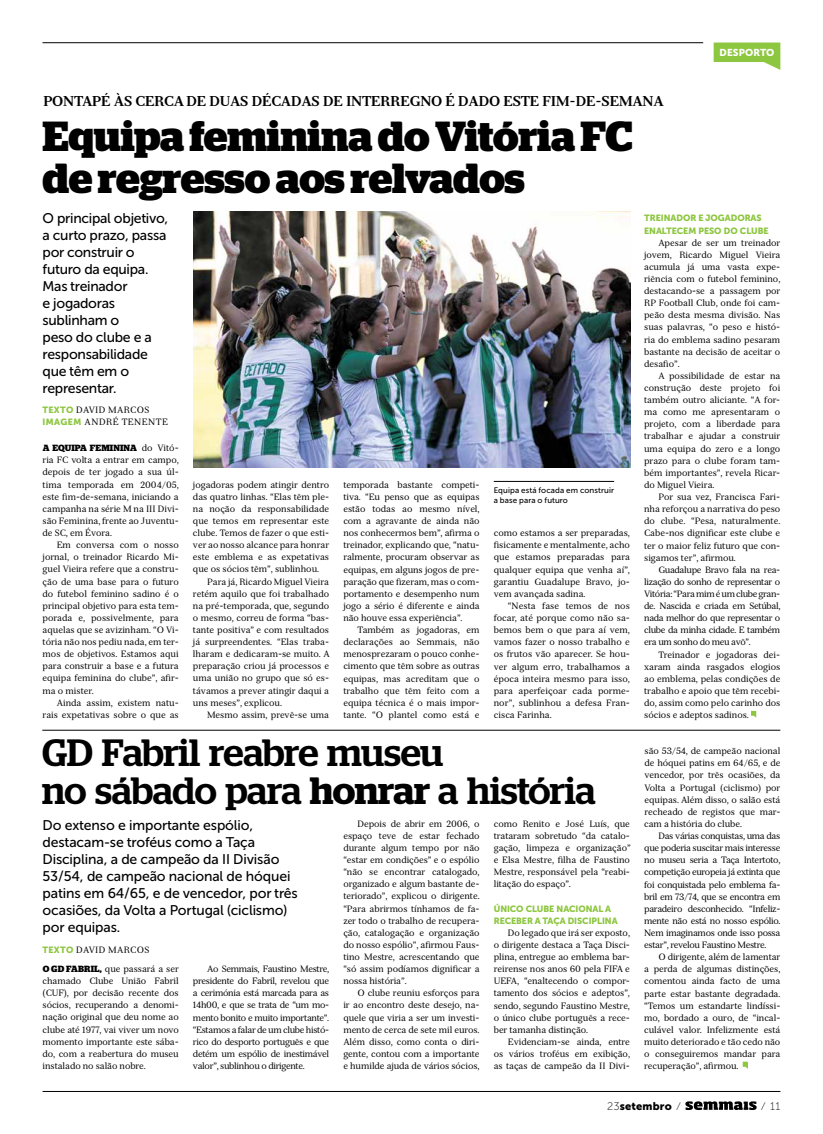
<style>
.page{position:relative;width:823px;height:1134px;background:#fff}
.page>*{position:absolute;margin:0;border:0;box-sizing:border-box;transform-origin:0 0}
.t1{font:700 42px/42px "Stag";letter-spacing:-.01em;color:#000}
.t2{font:500 38px/38px "Stag";letter-spacing:-.015em;color:#000}
.t3{font:14px/17px "Museo Sans Cyrl 500";letter-spacing:-.01em;color:#000}
.t4{font:700 14px "Serif 12 Beta";letter-spacing:-.01em;color:#000}
.t5{font:11px "Museo Sans Cyrl 900";letter-spacing:.015em;color:#000}
.t6{font:11px "Museo Sans Cyrl 100";color:#000}
.t7{font:10px "Museo Sans Cyrl 900";letter-spacing:.01em;color:#fff}
.t8{font:9px/12.1px "Serif 12 Beta";letter-spacing:-.005em;color:#000;text-align:justify}
.t9{font:9px/12.1px "Museo Sans Cyrl 900";letter-spacing:-.005em;color:#8dc63f}
.t10{font:9px/12px "Serif 12 Beta";letter-spacing:.05em;color:#000}
.t11{font:700 9px "Stag";letter-spacing:.015em;color:#000}
.t12{font:9px "Serif 12 Beta";letter-spacing:.03em;color:#000}
.t13{font:8px/10px "Museo Sans Cyrl 500";letter-spacing:.01em;color:#000}
.s1{font-family:"Museo Sans Cyrl 900";color:#8dc63f}
.s2{font-family:"Serif 12 Beta";font-weight:400}
.s3{font-weight:600}
.s4{font-family:"Stag";font-weight:700}
.s5{font-family:"Museo Sans Cyrl 100"}
</style>
<div class="page">
<svg style="left:685px;top:1101px;width:71px;height:9px"></svg>
<hr style="left:43px;top:1091px;width:737px;height:1px;background:#000">
<hr style="left:42px;top:43px;width:660px;height:1px;background:#000">
<svg style="left:713px;top:43px;width:66px;height:27px"></svg>
<svg style="left:742px;top:1062px;width:5px;height:6px"></svg>
<hr style="left:42px;top:730px;width:737px;height:1px;background:#000">
<svg style="left:751px;top:711px;width:4px;height:6px"></svg>
<img style="left:193px;top:212px;width:437px;height:256px">
<hr style="left:493px;top:481px;width:120px;height:1px;background:#000">
<h3 class="t4" style="left:43px;top:92px;width:621px">PONTAPÉ ÀS CERCA DE DUAS DÉCADAS DE INTERREGNO É DADO ESTE FIM-DE-SEMANA</h3>
<h1 class="t1" style="left:42px;top:116px;width:591px">Equipa feminina do Vitória FC de regresso aos relvados</h1>
<p class="t7" style="left:719px;top:47px;width:56px">DESPORTO</p>
<h3 class="t3" style="left:43px;top:209px;width:127px">O principal objetivo, a curto prazo, passa por construir o futuro da equipa.<br>Mas treinador<br>e jogadoras sublinham o<br>peso do clube e a responsabilidade que têm em o representar.</h3>
<p class="t10" style="left:43px;top:404px;width:127px"><span class="s1">TEXTO</span> DAVID MARCOS<br><span class="s1">IMAGEM</span> ANDRÉ TENENTE</p>
<p class="t11" style="left:43px;top:443px;width:137px">A EQUIPA FEMININA <span class="s2">do Vitó-</span></p>
<p class="t8" style="left:43px;top:454px;width:138px">ria FC volta a entrar em campo, depois de ter jogado a sua úl&shy;tima temporada em 2004/05, este fim-de-semana, iniciando a campanha na série M na III Divi&shy;são Feminina, frente ao Juventu&shy;de SC, em Évora.</p>
<p class="t8" style="left:43px;top:539px;width:138px;text-indent:14px">Em conversa com o nosso jornal, o treinador Ricardo Mi&shy;guel Vieira refere que a constru&shy;ção de uma base para o futuro do futebol feminino sadino é o principal objetivo para esta tem&shy;porada e, possivelmente, para aquelas que se avizinham. “O Vi&shy;tória não nos pediu nada, em ter&shy;mos de objetivos. Estamos aqui para construir a base e a futura equipa feminina do clube”, afir&shy;ma o mister.</p>
<p class="t8" style="left:43px;top:696px;width:138px;text-align:right">Ainda assim, existem natu&shy;rais expetativas sobre o que as</p>
<p class="t8" style="left:193px;top:478px;width:138px">jogadoras podem atingir dentro das quatro linhas. “Elas têm ple&shy;na noção da responsabilidade que temos em representar este clube. Temos de fazer o que esti&shy;ver ao nosso alcance para honrar este emblema e as expetativas que os sócios têm”, sublinhou.</p>
<p class="t8" style="left:193px;top:575px;width:138px;text-indent:14px">Para já, Ricardo Miguel Vieira retém aquilo que foi trabalhado na pré-temporada, que, segundo o mesmo, correu de forma “bas&shy;tante positiva” e com resultados já surpreendentes. “Elas traba&shy;lharam e dedicaram-se muito. A preparação criou já processos e uma união no grupo que só es&shy;távamos a prever atingir daqui a uns meses”, explicou.</p>
<p class="t8" style="left:207px;top:709px;width:123px">Mesmo assim, prevê-se uma</p>
<p class="t8" style="left:343px;top:478px;width:138px">temporada bastante competi&shy;tiva. “Eu penso que as equipas estão todas ao mesmo nível, com a agravante de ainda não nos conhecermos bem”, afirma o treinador, explicando que, “natu&shy;ralmente, procuram observar as equipas, em alguns jogos de pre&shy;paração que fizeram, mas o com&shy;portamento e desempenho num jogo a sério é diferente e ainda não houve essa experiência”.</p>
<p class="t8" style="left:343px;top:624px;width:138px;text-indent:14px">Também as jogadoras, em declarações ao Semmais, não menosprezaram o pouco conhe&shy;cimento que têm sobre as outras equipas, mas acreditam que o trabalho que têm feito com a equipa técnica é o mais impor&shy;tante. “O plantel como está e</p>
<p class="t13" style="left:493px;top:485px;width:122px">Equipa está focada em construir a base para o futuro</p>
<p class="t8" style="left:493px;top:527px;width:138px">como estamos a ser preparadas, fisicamente e mentalmente, acho que estamos preparadas para qualquer equipa que venha aí”, garantiu Guadalupe Bravo, jo&shy;vem avançada sadina.</p>
<p class="t8" style="left:493px;top:600px;width:138px;text-indent:14px">“Nesta fase temos de nos focar, até porque como não sa&shy;bemos bem o que para aí vem, vamos fazer o nosso trabalho e os frutos vão aparecer. Se hou&shy;ver algum erro, trabalhamos a época inteira mesmo para isso, para aperfeiçoar cada porme&shy;nor”, sublinhou a defesa Fran&shy;cisca Farinha.</p>
<h2 class="t2" style="left:42px;top:733px;width:554px">GD Fabril reabre museu<br>no sábado para <span class="s3">honrar</span> a história</h2>
<h3 class="t3" style="left:43px;top:817px;width:257px">Do extenso e importante espólio, destacam-se troféus como a Taça Disciplina, a de campeão da II Divisão 53/54, de campeão nacional de hóquei patins em 64/65, e de vencedor, por três ocasiões, da Volta a Portugal (ciclismo) por equipas.</h3>
<p class="t12" style="left:43px;top:944px;width:108px"><span class="s1">TEXTO</span> DAVID MARCOS</p>
<p class="t8" style="left:43px;top:963px;width:138px"><span class="s4">O GD FABRIL,</span> que passará a ser chamado Clube União Fabril (CUF), por decisão recente dos sócios, recuperando a denomi&shy;nação original que deu nome ao clube até 1977, vai viver um novo momento importante este sába&shy;do, com a reabertura do museu instalado no salão nobre.</p>
<p class="t8" style="left:193px;top:963px;width:138px;text-indent:14px">Ao Semmais, Faustino Mestre, presidente do Fabril, revelou que a cerimónia está marcada para as 14h00, e que se trata de “um mo&shy;mento bonito e muito importante”. “Estamos a falar de um clube histó&shy;rico do desporto português e que detém um espólio de inestimável valor”, sublinhou o dirigente.</p>
<p class="t8" style="left:343px;top:817px;width:138px;text-indent:14px">Depois de abrir em 2006, o espaço teve de estar fechado durante algum tempo por não “estar em condições” e o espólio “não se encontrar catalogado, organizado e algum bastante de&shy;teriorado”, explicou o dirigente. “Para abrirmos tínhamos de fa&shy;zer todo o trabalho de recupera&shy;ção, catalogação e organização do nosso espólio”, afirmou Faus&shy;tino Mestre, acrescentando que “só assim podíamos dignificar a nossa história”.</p>
<p class="t8" style="left:343px;top:987px;width:138px;text-indent:14px">O clube reuniu esforços para ir ao encontro deste desejo, na&shy;quele que viria a ser um investi&shy;mento de cerca de sete mil euros.<br>Além disso, como conta o diri&shy;gente, contou com a importante e humilde ajuda de vários sócios,</p>
<p class="t8" style="left:493px;top:818px;width:138px">como Renito e José Luís, que trataram sobretudo “da catalo&shy;gação, limpeza e organização” e Elsa Mestre, filha de Faustino Mestre, responsável pela “reabi&shy;litação do espaço”.</p>
<p class="t9" style="left:493px;top:902px;width:125px">ÚNICO CLUBE NACIONAL A<br>RECEBER A TAÇA DISCIPLINA</p>
<p class="t8" style="left:493px;top:927px;width:138px;text-indent:14px">Do legado que irá ser exposto, o dirigente destaca a Taça Disci&shy;plina, entregue ao emblema bar&shy;reirense nos anos 60 pela FIFA e UEFA, “enaltecendo o compor&shy;tamento dos sócios e adeptos”, sendo, segundo Faustino Mestre, o único clube português a rece&shy;ber tamanha distinção.</p>
<p class="t8" style="left:493px;top:1036px;width:138px;text-indent:14px">Evidenciam-se ainda, entre os vários troféus em exibição, as taças de campeão da II Divi-</p>
<p class="t9" style="left:643px;top:212px;width:126px">TREINADOR E JOGADORAS<br>ENALTECEM PESO DO CLUBE</p>
<p class="t8" style="left:643px;top:236px;width:138px;text-indent:14px">Apesar de ser um treinador jovem, Ricardo Miguel Vieira acumula já uma vasta expe&shy;riência com o futebol feminino, destacando-se a passagem por RP Football Club, onde foi cam&shy;peão desta mesma divisão. Nas suas palavras, “o peso e histó&shy;ria do emblema sadino pesaram bastante na decisão de aceitar o desafio”.</p>
<p class="t8" style="left:643px;top:370px;width:138px;text-indent:14px">A possibilidade de estar na construção deste projeto foi também outro aliciante. “A for&shy;ma como me apresentaram o projeto, com a liberdade para trabalhar e ajudar a construir uma equipa do zero e a longo prazo para o clube foram tam&shy;bém importantes”, revela Ricar&shy;do Miguel Vieira.</p>
<p class="t8" style="left:643px;top:491px;width:138px;text-indent:14px">Por sua vez, Francisca Fari&shy;nha reforçou a narrativa do peso do clube. “Pesa, naturalmente.<br>Cabe-nos dignificar este clube e ter o maior feliz futuro que con&shy;sigamos ter”, afirmou.</p>
<p class="t8" style="left:643px;top:564px;width:138px;text-indent:14px">Guadalupe Bravo fala na rea&shy;lização do sonho de representar o Vitória: “Para mim é um clube gran&shy;de. Nascida e criada em Setúbal, nada melhor do que representar o clube da minha cidade. E também era um sonho do meu avô”.</p>
<p class="t8" style="left:643px;top:648px;width:138px;text-indent:14px">Treinador e jogadoras dei&shy;xaram ainda rasgados elogios ao emblema, pelas condições de trabalho e apoio que têm recebi&shy;do, assim como pelo carinho dos sócios e adeptos sadinos.</p>
<p class="t8" style="left:643px;top:745px;width:138px">são 53/54, de campeão nacional de hóquei patins em 64/65, e de vencedor, por três ocasiões, da Volta a Portugal (ciclismo) por equipas. Além disso, o salão está recheado de registos que mar&shy;cam a história do clube.</p>
<p class="t8" style="left:643px;top:830px;width:138px;text-indent:14px">Das várias conquistas, uma das que poderia suscitar mais interesse no museu seria a Taça Intertoto, competição europeia já extinta que foi conquistada pelo emblema fa&shy;bril em 73/74, que se encontra em paradeiro desconhecido. “Infeliz&shy;mente não está no nosso espólio.<br>Nem imaginamos onde isso possa estar”, revelou Faustino Mestre.</p>
<p class="t8" style="left:643px;top:951px;width:138px;text-indent:14px">O dirigente, além de lamentar a perda de algumas distinções, comentou ainda facto de uma parte estar bastante degradada. “Temos um estandarte lindíssi&shy;mo, bordado a ouro, de “incal&shy;culável valor. Infelizmente está muito deteriorado e tão cedo não o conseguiremos mandar para recuperação”, afirmou.</p>
<p class="t5" style="left:606px;top:1100px;width:74px"><span class="s5">23</span>setembro <span class="s5">⁄</span></p>
<p class="t6" style="left:762px;top:1100px;width:19px">⁄ 11</p>
</div>
